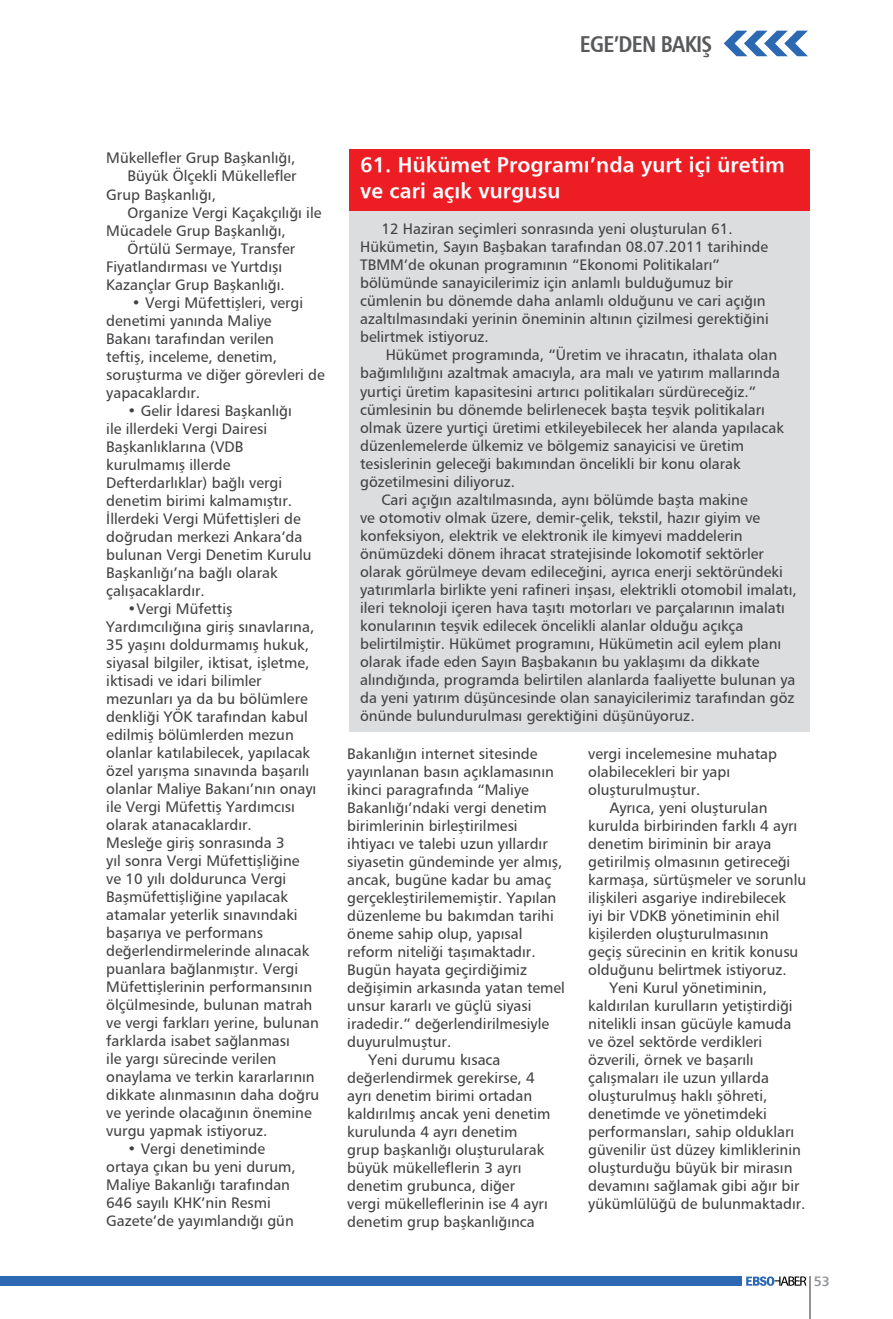
<style>
.page{position:relative;width:893px;height:1319px;background:#fff}
.page>*{position:absolute;margin:0;border:0;box-sizing:border-box;transform-origin:0 0}
.t1{font:700 condensed 22.5px "Frutiger";letter-spacing:-.03em;color:#58595b}
.t2{font:700 21px/25.2px "Frutiger";letter-spacing:.005em;color:#fff}
.t3{font:15px/18px "Frutiger Roman";color:#414042}
.t4{font:700 13.5px "Frutiger";color:#939598}
</style>
<div class="page">
<svg style="left:746px;top:1276px;width:60px;height:9px"></svg>
<div style="left:0;top:1276px;width:742px;height:9px;background:#2d68b2"></div>
<hr style="left:809px;top:1276px;width:2px;height:42px;background:#939598">
<svg style="left:724px;top:31px;width:84px;height:25px"></svg>
<div style="left:349px;top:209px;width:460px;height:522px;background:#dcddde"></div>
<div style="left:349px;top:149px;width:460px;height:61px;background:#ed1d24"></div>
<h1 class="t1" style="left:580px;top:30px;width:134px">EGE’DEN BAKIŞ</h1>
<p class="t3" style="left:106px;top:149px;width:191px">Mükellefler Grup Başkanlığı,</p>
<p class="t3" style="left:128px;top:167px;width:171px">Büyük Ölçekli Mükellefler</p>
<p class="t3" style="left:106px;top:185px;width:111px">Grup Başkanlığı,</p>
<p class="t3" style="left:128px;top:203px;width:195px">Organize Vergi Kaçakçılığı ile</p>
<p class="t3" style="left:106px;top:221px;width:181px">Mücadele Grup Başkanlığı,</p>
<p class="t3" style="left:128px;top:239px;width:169px">Örtülü Sermaye, Transfer</p>
<p class="t3" style="left:106px;top:257px;width:177px">Fiyatlandırması ve Yurtdışı</p>
<p class="t3" style="left:106px;top:275px;width:180px">Kazançlar Grup Başkanlığı.</p>
<p class="t3" style="left:106px;top:293px;width:220px;text-indent:26px">• Vergi Müfettişleri, vergi denetimi yanında Maliye<br>Bakanı tarafından verilen<br>teftiş, inceleme, denetim, soruşturma ve diğer görevleri de yapacaklardır.</p>
<p class="t3" style="left:106px;top:401px;width:207px;text-indent:21px">• Gelir İdaresi Başkanlığı<br>ile illerdeki Vergi Dairesi<br>Başkanlıklarına (VDB kurulmamış illerde<br>Defterdarlıklar) bağlı vergi denetim birimi kalmamıştır.<br>İllerdeki Vergi Müfettişleri de doğrudan merkezi Ankara’da bulunan Vergi Denetim Kurulu<br>Başkanlığı’na bağlı olarak çalışacaklardır.</p>
<p class="t3" style="left:106px;top:599px;width:215px;text-indent:21px">•Vergi Müfettiş<br>Yardımcılığına giriş sınavlarına,<br>35 yaşını doldurmamış hukuk, siyasal bilgiler, iktisat, işletme, iktisadi ve idari bilimler mezunları ya da bu bölümlere denkliği YÖK tarafından kabul edilmiş bölümlerden mezun olanlar katılabilecek, yapılacak özel yarışma sınavında başarılı olanlar Maliye Bakanı’nın onayı ile Vergi Müfettiş Yardımcısı olarak atanacaklardır.<br>Mesleğe giriş sonrasında 3<br>yıl sonra Vergi Müfettişliğine<br>ve 10 yılı doldurunca Vergi<br>Başmüfettişliğine yapılacak atamalar yeterlik sınavındaki başarıya ve performans değerlendirmelerinde alınacak puanlara bağlanmıştır. Vergi<br>Müfettişlerinin performansının ölçülmesinde, bulunan matrah ve vergi farkları yerine, bulunan farklarda isabet sağlanması<br>ile yargı sürecinde verilen onaylama ve terkin kararlarının dikkate alınmasının daha doğru ve yerinde olacağının önemine vurgu yapmak istiyoruz.</p>
<p class="t3" style="left:106px;top:1139px;width:191px;text-indent:21px">• Vergi denetiminde ortaya çıkan bu yeni durum,<br>Maliye Bakanlığı tarafından<br>646 sayılı KHK’nin Resmi<br>Gazete’de yayımlandığı gün</p>
<h2 class="t2" style="left:360px;top:152px;width:426px">61. Hükümet Programı’nda yurt içi üretim ve cari açık vurgusu</h2>
<p class="t3" style="left:360px;top:220px;width:410px;text-indent:21px">12 Haziran seçimleri sonrasında yeni oluşturulan 61.<br>Hükümetin, Sayın Başbakan tarafından 08.07.2011 tarihinde TBMM’de okunan programının “Ekonomi Politikaları” bölümünde sanayicilerimiz için anlamlı bulduğumuz bir cümlenin bu dönemde daha anlamlı olduğunu ve cari açığın azaltılmasındaki yerinin öneminin altının çizilmesi gerektiğini belirtmek istiyoruz.</p>
<p class="t3" style="left:386px;top:346px;width:393px">Hükümet programında, “Üretim ve ihracatın, ithalata olan</p>
<p class="t3" style="left:360px;top:364px;width:421px">bağımlılığını azaltmak amacıyla, ara malı ve yatırım mallarında</p>
<p class="t3" style="left:360px;top:382px;width:398px">yurtiçi üretim kapasitesini artırıcı politikaları sürdüreceğiz.”</p>
<p class="t3" style="left:360px;top:400px;width:406px">cümlesinin bu dönemde belirlenecek başta teşvik politikaları</p>
<p class="t3" style="left:360px;top:418px;width:425px">olmak üzere yurtiçi üretimi etkileyebilecek her alanda yapılacak</p>
<p class="t3" style="left:360px;top:436px;width:385px">düzenlemelerde ülkemiz ve bölgemiz sanayicisi ve üretim</p>
<p class="t3" style="left:360px;top:454px;width:382px">tesislerinin geleceği bakımından öncelikli bir konu olarak</p>
<p class="t3" style="left:360px;top:472px;width:156px">gözetilmesini diliyoruz.</p>
<p class="t3" style="left:381px;top:490px;width:368px">Cari açığın azaltılmasında, aynı bölümde başta makine</p>
<p class="t3" style="left:360px;top:508px;width:402px">ve otomotiv olmak üzere, demir-çelik, tekstil, hazır giyim ve</p>
<p class="t3" style="left:360px;top:526px;width:384px">konfeksiyon, elektrik ve elektronik ile kimyevi maddelerin</p>
<p class="t3" style="left:360px;top:544px;width:405px">önümüzdeki dönem ihracat stratejisinde lokomotif sektörler</p>
<p class="t3" style="left:360px;top:562px;width:424px">olarak görülmeye devam edileceğini, ayrıca enerji sektöründeki</p>
<p class="t3" style="left:360px;top:580px;width:438px">yatırımlarla birlikte yeni rafineri inşası, elektrikli otomobil imalatı,</p>
<p class="t3" style="left:360px;top:598px;width:426px">ileri teknoloji içeren hava taşıtı motorları ve parçalarının imalatı</p>
<p class="t3" style="left:360px;top:616px;width:385px">konularının teşvik edilecek öncelikli alanlar olduğu açıkça</p>
<p class="t3" style="left:360px;top:634px;width:423px">belirtilmiştir. Hükümet programını, Hükümetin acil eylem planı</p>
<p class="t3" style="left:360px;top:652px;width:401px">olarak ifade eden Sayın Başbakanın bu yaklaşımı da dikkate</p>
<p class="t3" style="left:360px;top:670px;width:437px">alındığında, programda belirtilen alanlarda faaliyette bulunan ya</p>
<p class="t3" style="left:360px;top:688px;width:436px">da yeni yatırım düşüncesinde olan sanayicilerimiz tarafından göz</p>
<p class="t3" style="left:360px;top:706px;width:336px">önünde bulundurulması gerektiğini düşünüyoruz.</p>
<p class="t3" style="left:347px;top:744px;width:192px">Bakanlığın internet sitesinde</p>
<p class="t3" style="left:347px;top:762px;width:208px">yayınlanan basın açıklamasının</p>
<p class="t3" style="left:347px;top:780px;width:183px">ikinci paragrafında “Maliye</p>
<p class="t3" style="left:347px;top:798px;width:201px">Bakanlığı’ndaki vergi denetim</p>
<p class="t3" style="left:347px;top:816px;width:172px">birimlerinin birleştirilmesi</p>
<p class="t3" style="left:347px;top:834px;width:202px">ihtiyacı ve talebi uzun yıllardır</p>
<p class="t3" style="left:347px;top:852px;width:217px">siyasetin gündeminde yer almış,</p>
<p class="t3" style="left:347px;top:870px;width:206px">ancak, bugüne kadar bu amaç</p>
<p class="t3" style="left:347px;top:888px;width:211px">gerçekleştirilememiştir. Yapılan</p>
<p class="t3" style="left:347px;top:906px;width:208px">düzenleme bu bakımdan tarihi</p>
<p class="t3" style="left:347px;top:924px;width:177px">öneme sahip olup, yapısal</p>
<p class="t3" style="left:347px;top:942px;width:190px">reform niteliği taşımaktadır.</p>
<p class="t3" style="left:347px;top:960px;width:181px">Bugün hayata geçirdiğimiz</p>
<p class="t3" style="left:347px;top:978px;width:219px">değişimin arkasında yatan temel</p>
<p class="t3" style="left:347px;top:996px;width:186px">unsur kararlı ve güçlü siyasi</p>
<p class="t3" style="left:347px;top:1014px;width:203px">iradedir.” değerlendirilmesiyle</p>
<p class="t3" style="left:347px;top:1032px;width:106px">duyurulmuştur.</p>
<p class="t3" style="left:368px;top:1050px;width:133px">Yeni durumu kısaca</p>
<p class="t3" style="left:347px;top:1068px;width:189px">değerlendirmek gerekirse, 4</p>
<p class="t3" style="left:347px;top:1086px;width:186px">ayrı denetim birimi ortadan</p>
<p class="t3" style="left:347px;top:1104px;width:205px">kaldırılmış ancak yeni denetim</p>
<p class="t3" style="left:347px;top:1122px;width:172px">kurulunda 4 ayrı denetim</p>
<p class="t3" style="left:347px;top:1140px;width:198px">grup başkanlığı oluşturularak</p>
<p class="t3" style="left:347px;top:1158px;width:176px">büyük mükelleflerin 3 ayrı</p>
<p class="t3" style="left:347px;top:1176px;width:169px">denetim grubunca, diğer</p>
<p class="t3" style="left:347px;top:1194px;width:202px">vergi mükelleflerinin ise 4 ayrı</p>
<p class="t3" style="left:347px;top:1212px;width:189px">denetim grup başkanlığınca</p>
<p class="t3" style="left:588px;top:744px;width:190px">vergi incelemesine muhatap olabilecekleri bir yapı oluşturulmuştur.</p>
<p class="t3" style="left:609px;top:798px;width:160px">Ayrıca, yeni oluşturulan</p>
<p class="t3" style="left:588px;top:816px;width:211px">kurulda birbirinden farklı 4 ayrı</p>
<p class="t3" style="left:588px;top:834px;width:185px">denetim biriminin bir araya</p>
<p class="t3" style="left:588px;top:852px;width:204px">getirilmiş olmasının getireceği</p>
<p class="t3" style="left:588px;top:870px;width:219px">karmaşa, sürtüşmeler ve sorunlu</p>
<p class="t3" style="left:588px;top:888px;width:199px">ilişkileri asgariye indirebilecek</p>
<p class="t3" style="left:588px;top:906px;width:193px">iyi bir VDKB yönetiminin ehil</p>
<p class="t3" style="left:588px;top:924px;width:182px">kişilerden oluşturulmasının</p>
<p class="t3" style="left:588px;top:942px;width:212px">geçiş sürecinin en kritik konusu</p>
<p class="t3" style="left:588px;top:960px;width:200px">olduğunu belirtmek istiyoruz.</p>
<p class="t3" style="left:609px;top:978px;width:159px">Yeni Kurul yönetiminin,</p>
<p class="t3" style="left:588px;top:996px;width:206px">kaldırılan kurulların yetiştirdiği</p>
<p class="t3" style="left:588px;top:1014px;width:205px">nitelikli insan gücüyle kamuda</p>
<p class="t3" style="left:588px;top:1032px;width:176px">ve özel sektörde verdikleri</p>
<p class="t3" style="left:588px;top:1050px;width:167px">özverili, örnek ve başarılı</p>
<p class="t3" style="left:588px;top:1068px;width:182px">çalışmaları ile uzun yıllarda</p>
<p class="t3" style="left:588px;top:1086px;width:181px">oluşturulmuş haklı şöhreti,</p>
<p class="t3" style="left:588px;top:1104px;width:180px">denetimde ve yönetimdeki</p>
<p class="t3" style="left:588px;top:1122px;width:207px">performansları, sahip oldukları</p>
<p class="t3" style="left:588px;top:1140px;width:214px">güvenilir üst düzey kimliklerinin</p>
<p class="t3" style="left:588px;top:1158px;width:206px">oluşturduğu büyük bir mirasın</p>
<p class="t3" style="left:588px;top:1176px;width:213px">devamını sağlamak gibi ağır bir</p>
<p class="t3" style="left:588px;top:1194px;width:219px">yükümlülüğü de bulunmaktadır.</p>
<p class="t4" style="left:814px;top:1272px;width:18px">53</p>
</div>
